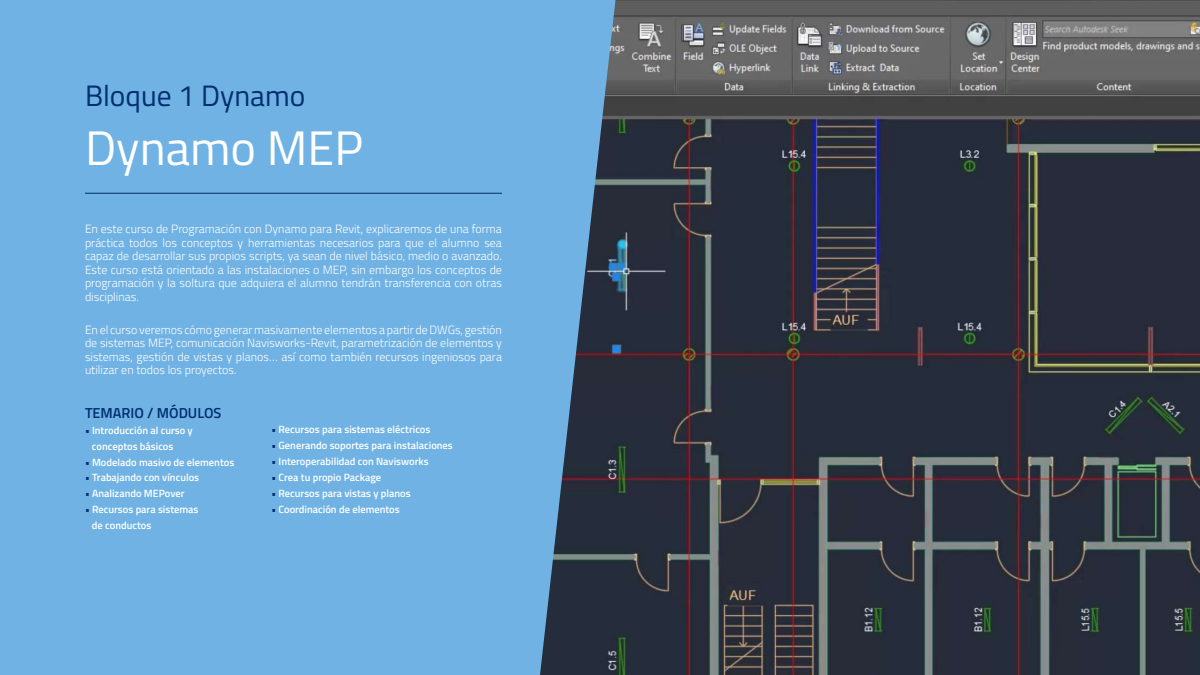
<style>
.page{position:relative;width:1200px;height:675px;background:#fff}
.page>*{position:absolute;margin:0;border:0;box-sizing:border-box;transform-origin:0 0}
.t1{font:48.5px "Titillium Web";color:#fff}
.t2{font:29.5px "Titillium Web";color:#002e70}
.t3{font:600 14.5px "Titillium Web";color:#002e70}
.t4{font:300 12px/13.5px "Titillium Web";color:#fff;text-align:justify}
.t5{font:600 10.5px/15.9px "Titillium Web";color:#fff}
.s1{font-size:10.4px;color:#002e70}
</style>
<div class="page">
<img style="left:616px;top:0;width:584px;height:675px">
<div style="left:0;top:0;width:616px;height:675px;background:#70b2e3"></div>
<hr style="left:85px;top:193px;width:417px;height:1px;background:#002e70">
<h2 class="t2" style="left:85px;top:74px;width:222px">Bloque 1 Dynamo</h2>
<h1 class="t1" style="left:85px;top:112px;width:280px">Dynamo MEP</h1>
<p class="t4" style="left:85px;top:222px;width:419px">En este curso de Programación con Dynamo para Revit, explicaremos de una forma práctica todos los conceptos y herramientas necesarios para que el alumno sea capaz de desarrollar sus propios scripts, ya sean de nivel básico, medio o avanzado.<br>Este curso está orientado a las instalaciones o MEP, sin embargo los conceptos de programación y la soltura que adquiera el alumno tendrán transferencia con otras disciplinas.</p>
<p class="t4" style="left:85px;top:322px;width:419px">En el curso veremos cómo generar masivamente elementos a partir de DWGs, gestión de sistemas MEP, comunicación Navisworks-Revit, parametrización de elementos y sistemas, gestión de vistas y planos… así como también recursos ingeniosos para utilizar en todos los proyectos.</p>
<p class="t3" style="left:85px;top:402px;width:138px">TEMARIO / MÓDULOS</p>
<p class="t5" style="left:92px;top:422px;width:102px;text-indent:-7px"><span class="s1">•</span> Introducción al curso y conceptos básicos</p>
<p class="t5" style="left:85px;top:453px;width:151px"><span class="s1">•</span> Modelado masivo de elementos</p>
<p class="t5" style="left:85px;top:469px;width:116px"><span class="s1">•</span> Trabajando con vínculos</p>
<p class="t5" style="left:85px;top:485px;width:101px"><span class="s1">•</span> Analizando MEPover</p>
<p class="t5" style="left:92px;top:501px;width:108px;text-indent:-7px"><span class="s1">•</span> Recursos para sistemas de conductos</p>
<p class="t5" style="left:271px;top:421px;width:161px"><span class="s1">•</span> Recursos para sistemas eléctricos</p>
<p class="t5" style="left:271px;top:437px;width:183px"><span class="s1">•</span> Generando soportes para instalaciones</p>
<p class="t5" style="left:271px;top:453px;width:159px"><span class="s1">•</span> Interoperabilidad con Navisworks</p>
<p class="t5" style="left:271px;top:469px;width:111px"><span class="s1">•</span> Crea tu propio Package</p>
<p class="t5" style="left:271px;top:485px;width:141px"><span class="s1">•</span> Recursos para vistas y planos</p>
<p class="t5" style="left:271px;top:501px;width:130px"><span class="s1">•</span> Coordinación de elementos</p>
</div>
